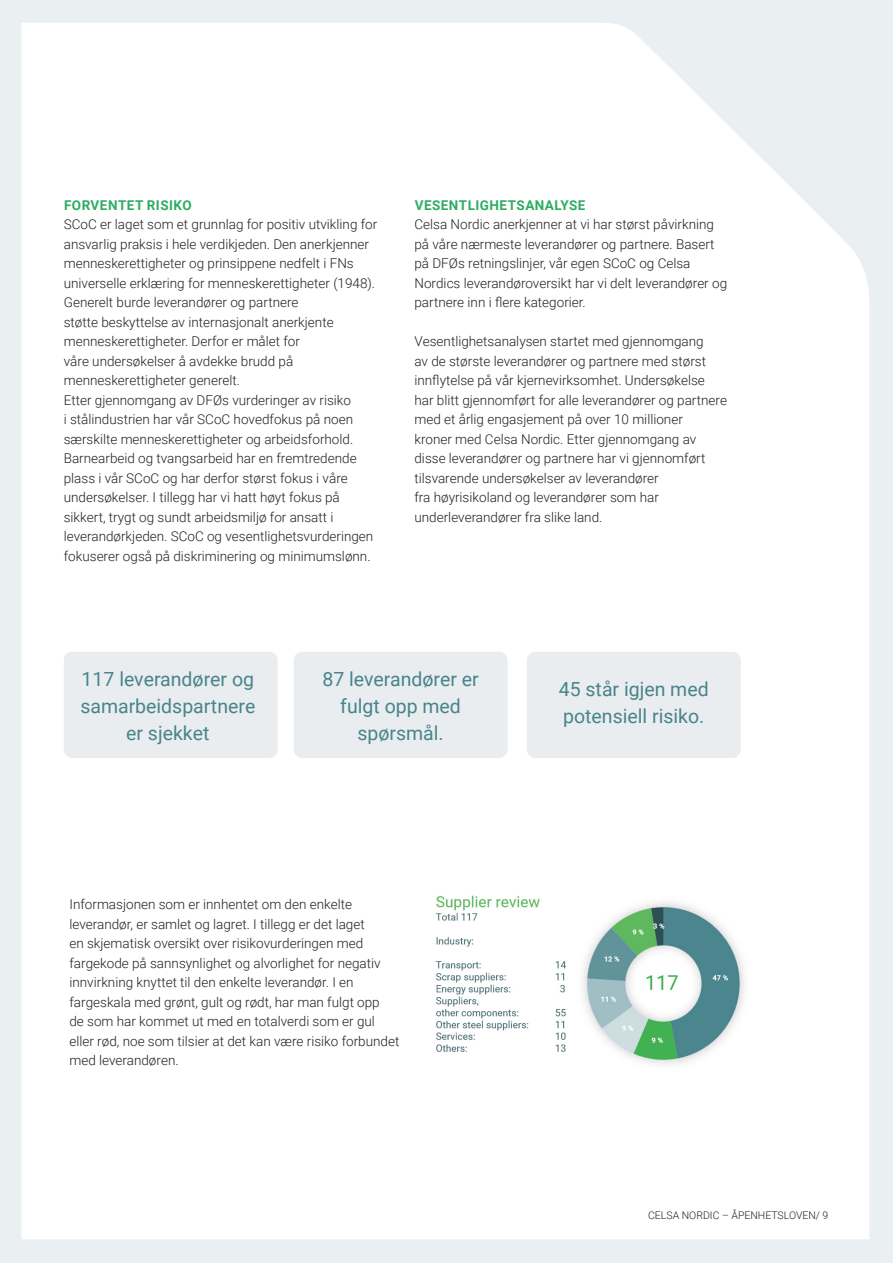
<style>
.page{position:relative;width:893px;height:1263px;background:#fff}
.page>*{position:absolute;margin:0;border:0;box-sizing:border-box;transform-origin:0 0}
.Brødtekst{font:19.5px/27px "Roboto";color:#48848b;text-align:center}
.Mellomtittel{font:300 13.5px/19.5px "Roboto";color:#231f20}
.Mellomtittel-2{font:700 13.5px "Roboto";letter-spacing:.035em;color:#2dad62}
.t1{font:300 10.5px "Roboto";color:#231f20}
</style>
<div class="page">
<div style="left:0;top:0;width:892px;height:1263px;background:#eaf0f1"></div>
<div style="left:22px;top:23px;width:847px;height:1216px;background:#fff"></div>
<div style="left:64px;top:652px;width:214px;height:106px;background:#e9edef;border-radius:9px"></div>
<div style="left:294px;top:652px;width:214px;height:106px;background:#e9edef;border-radius:9px"></div>
<div style="left:527px;top:652px;width:214px;height:106px;background:#e9edef;border-radius:9px"></div>
<img style="left:414px;top:848px;width:375px;height:235px">
<p class="Mellomtittel-2" style="left:64px;top:195px;width:129px">FORVENTET RISIKO</p>
<p class="Mellomtittel" style="left:64px;top:214px;width:315px">SCoC er laget som et grunnlag for positiv utvikling for ansvarlig praksis i hele verdikjeden. Den anerkjenner menneskerettigheter og prinsippene nedfelt i FNs universelle erklæring for menneskerettigheter (1948).</p>
<p class="Mellomtittel" style="left:64px;top:292px;width:271px">Generelt burde leverandører og partnere støtte beskyttelse av internasjonalt anerkjente menneskerettigheter. Derfor er målet for<br>våre undersøkelser å avdekke brudd på menneskerettigheter generelt.</p>
<p class="Mellomtittel" style="left:64px;top:390px;width:291px">Etter gjennomgang av DFØs vurderinger av risiko i stålindustrien har vår SCoC hovedfokus på noen særskilte menneskerettigheter og arbeidsforhold.</p>
<p class="Mellomtittel" style="left:64px;top:448px;width:311px">Barnearbeid og tvangsarbeid har en fremtredende plass i vår SCoC og har derfor størst fokus i våre undersøkelser. I tillegg har vi hatt høyt fokus på sikkert, trygt og sundt arbeidsmiljø for ansatt i leverandørkjeden. SCoC og vesentlighetsvurderingen fokuserer også på diskriminering og minimumslønn.</p>
<p class="Mellomtittel-2" style="left:415px;top:195px;width:172px">VESENTLIGHETSANALYSE</p>
<p class="Mellomtittel" style="left:414px;top:214px;width:314px">Celsa Nordic anerkjenner at vi har størst påvirkning på våre nærmeste leverandører og partnere. Basert på DFØs retningslinjer, vår egen SCoC og Celsa Nordics leverandøroversikt har vi delt leverandører og partnere inn i flere kategorier.</p>
<p class="Mellomtittel" style="left:414px;top:331px;width:314px">Vesentlighetsanalysen startet med gjennomgang<br>av de største leverandører og partnere med størst innflytelse på vår kjernevirksomhet. Undersøkelse har blitt gjennomført for alle leverandører og partnere med et årlig engasjement på over 10 millioner<br>kroner med Celsa Nordic. Etter gjennomgang av disse leverandører og partnere har vi gjennomført tilsvarende undersøkelser av leverandører<br>fra høyrisikoland og leverandører som har underleverandører fra slike land.</p>
<p class="Brødtekst" style="left:80px;top:665px;width:177px">117 leverandører og samarbeidspartnere er sjekket</p>
<p class="Brødtekst" style="left:322px;top:665px;width:158px">87 leverandører er fulgt opp med spørsmål.</p>
<p class="Brødtekst" style="left:559px;top:675px;width:151px;text-align:left">45 står igjen med potensiell risiko.</p>
<p class="Mellomtittel" style="left:69px;top:894px;width:331px">Informasjonen som er innhentet om den enkelte leverandør, er samlet og lagret. I tillegg er det laget<br>en skjematisk oversikt over risikovurderingen med fargekode på sannsynlighet og alvorlighet for negativ innvirkning knyttet til den enkelte leverandør. I en fargeskala med grønt, gult og rødt, har man fulgt opp<br>de som har kommet ut med en totalverdi som er gul eller rød, noe som tilsier at det kan være risiko forbundet med leverandøren.</p>
<p class="t1" style="left:648px;top:1208px;width:182px">CELSA NORDIC – ÅPENHETSLOVEN/ 9</p>
</div>
